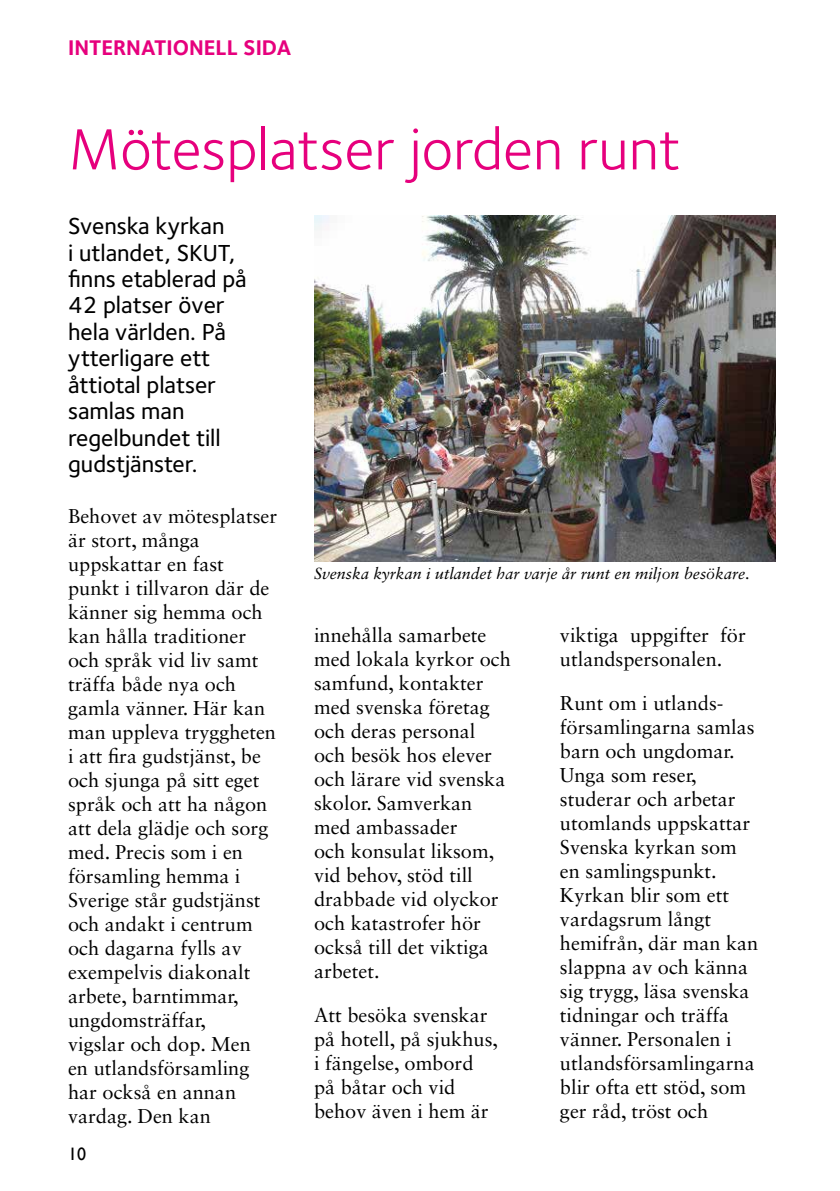
<style>
.page{position:relative;width:840px;height:1191px;background:#fff}
.page>*{position:absolute;margin:0;border:0;box-sizing:border-box;transform-origin:0 0}
.t1{font:60px "Foundry Sterling";color:#e6007d}
.t2{font:500 24px/26.4px "Foundry Sterling";color:#000}
.t3{font:700 22px "Foundry Sterling";color:#e6007d}
.t4{font:20px/24px "Sabon LT Std";color:#000}
.t5{font:18px "Gill Sans";color:#000}
.t6{font:italic 16px "Sabon LT Std";color:#000}
</style>
<div class="page">
<img style="left:314px;top:216px;width:461px;height:345px">
<p class="t3" style="left:68px;top:32px;width:225px">INTERNATIONELL SIDA</p>
<h1 class="t1" style="left:68px;top:107px;width:614px">Mötesplatser jorden runt</h1>
<p class="t2" style="left:68px;top:212px;width:180px">Svenska kyrkan<br>i utlandet, SKUT, finns etablerad på<br>42 platser över hela världen. På ytterligare ett åttiotal platser samlas man regelbundet till gudstjänster.</p>
<p class="t4" style="left:68px;top:504px;width:210px">Behovet av mötesplatser är stort, många uppskattar en fast punkt i tillvaron där de känner sig hemma och kan hålla traditioner och språk vid liv samt träffa både nya och gamla vänner. Här kan man uppleva tryggheten i att fira gudstjänst, be och sjunga på sitt eget språk och att ha någon att dela glädje och sorg med. Precis som i en församling hemma i<br>Sverige står gudstjänst och andakt i centrum och dagarna fylls av exempelvis diakonalt arbete, barntimmar, ungdomsträffar,<br>vigslar och dop. Men<br>en utlandsförsamling har också en annan vardag. Den kan</p>
<p class="t5" style="left:68px;top:1143px;width:19px">10</p>
<p class="t6" style="left:314px;top:564px;width:437px">Svenska kyrkan i utlandet har varje år runt en miljon besökare.</p>
<p class="t4" style="left:314px;top:622px;width:198px">innehålla samarbete med lokala kyrkor och samfund, kontakter med svenska företag och deras personal och besök hos elever och lärare vid svenska skolor. Samverkan med ambassader<br>och konsulat liksom, vid behov, stöd till drabbade vid olyckor och katastrofer hör också till det viktiga arbetet.</p>
<p class="t4" style="left:314px;top:1002px;width:185px">Att besöka svenskar på hotell, på sjukhus, i fängelse, ombord på båtar och vid behov även i hem är</p>
<p class="t4" style="left:559px;top:622px;width:187px">viktiga uppgifter för utlandspersonalen.</p>
<p class="t4" style="left:559px;top:690px;width:200px">Runt om i utlands&shy;församlingarna samlas barn och ungdomar.<br>Unga som reser, studerar och arbetar utomlands uppskattar<br>Svenska kyrkan som en samlingspunkt.<br>Kyrkan blir som ett vardagsrum långt hemifrån, där man kan slappna av och känna sig trygg, läsa svenska tidningar och träffa vänner. Personalen i utlandsförsamlingarna blir ofta ett stöd, som ger råd, tröst och</p>
</div>
